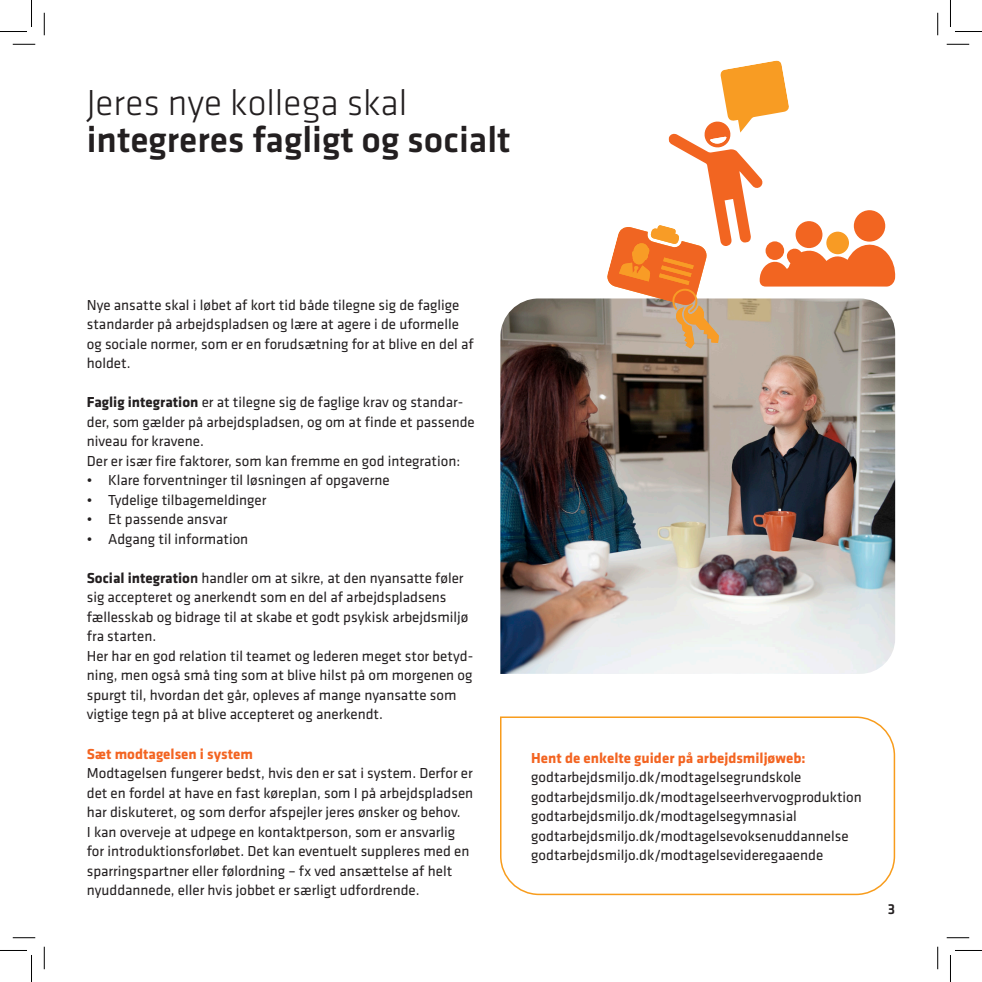
<style>
.page{position:relative;width:982px;height:982px;background:#fff}
.page>*{position:absolute;margin:0;border:0;box-sizing:border-box;transform-origin:0 0}
.Overskrift{font:500 37.5px "Klavika";color:#231f20}
.Overskrift-2{font:300 37.5px "Klavika";color:#231f20}
.BRØD{font:15px/19.5px "Klavika";color:#231f20}
.Overskrift_linje_2_light{font:15px/19.5px "Klavika";color:#231f20}
.BRØD-2{font:700 15px "Klavika";color:#f36421}
.t1{font:500 15px "Klavika";color:#231f20}
.s1{font-weight:700}
.s2{font-weight:500}
</style>
<div class="page">
<img style="left:500px;top:298px;width:395px;height:376px">
<svg style="left:606px;top:60px;width:289px;height:288px"></svg>
<div style="left:853px;top:210px;width:32px;height:32px;background:#f26521;border-radius:50%"></div>
<div style="left:765px;top:241px;width:19px;height:19px;background:#f26521;border-radius:50%"></div>
<div style="left:795px;top:221px;width:27px;height:27px;background:#f26521;border-radius:50%"></div>
<div style="left:826px;top:231px;width:23px;height:23px;background:#f89b24;border-radius:50%"></div>
<svg style="left:500px;top:716px;width:395px;height:179px"></svg>
<svg style="left:13px;top:44px;width:22px;height:1px"></svg>
<svg style="left:946px;top:44px;width:23px;height:1px"></svg>
<svg style="left:13px;top:937px;width:22px;height:1px"></svg>
<svg style="left:946px;top:937px;width:23px;height:1px"></svg>
<svg style="left:44px;top:13px;width:1px;height:22px"></svg>
<svg style="left:44px;top:946px;width:1px;height:23px"></svg>
<svg style="left:937px;top:13px;width:1px;height:22px"></svg>
<svg style="left:937px;top:946px;width:1px;height:23px"></svg>
<svg style="left:0;top:0;width:32px;height:32px"></svg>
<svg style="left:0;top:950px;width:32px;height:31px"></svg>
<svg style="left:950px;top:0;width:31px;height:32px"></svg>
<svg style="left:950px;top:950px;width:31px;height:31px"></svg>
<p class="Overskrift-2" style="left:87px;top:80px;width:322px">Jeres nye kollega skal</p>
<p class="Overskrift" style="left:87px;top:120px;width:425px">integreres fagligt og socialt</p>
<p class="Overskrift_linje_2_light" style="left:87px;top:295px;width:388px">Nye ansatte skal i løbet af kort tid både tilegne sig de faglige standarder på arbejdspladsen og lære at agere i de uformelle og sociale normer, som er en forudsætning for at blive en del af holdet.</p>
<p class="BRØD" style="left:87px;top:393px;width:389px"><span class="s1">Faglig integration</span> er at tilegne sig de faglige krav og standar&shy;der, som gælder på arbejdspladsen, og om at finde et passende niveau for kravene.</p>
<p class="BRØD" style="left:87px;top:451px;width:375px">Der er især fire faktorer, som kan fremme en god integration:</p>
<p class="BRØD" style="left:87px;top:471px;width:304px">• Klare forventninger til løsningen af opgaverne</p>
<p class="BRØD" style="left:87px;top:490px;width:181px">• Tydelige tilbagemeldinger</p>
<p class="BRØD" style="left:87px;top:510px;width:142px">• Et passende ansvar</p>
<p class="BRØD" style="left:87px;top:529px;width:163px">• Adgang til information</p>
<p class="BRØD" style="left:87px;top:568px;width:383px"><span class="s1">Social integratio</span><span class="s2">n</span> handler om at sikre, at den nyansatte føler sig accepteret og anerkendt som en del af arbejdspladsens fællesskab og bidrage til at skabe et godt psykisk arbejdsmiljø fra starten.</p>
<p class="BRØD" style="left:87px;top:646px;width:388px">Her har en god relation til teamet og lederen meget stor betyd&shy;ning, men også små ting som at blive hilst på om morgenen og spurgt til, hvordan det går, opleves af mange nyansatte som vigtige tegn på at blive accepteret og anerkendt.</p>
<p class="BRØD-2" style="left:87px;top:742px;width:168px">Sæt modtagelsen i system</p>
<p class="BRØD" style="left:87px;top:763px;width:388px;text-align:justify">Modtagelsen fungerer bedst, hvis den er sat i system. Derfor er det en fordel at have en fast køreplan, som I på arbejdspladsen har diskuteret, og som derfor afspejler jeres ønsker og behov.</p>
<p class="BRØD" style="left:87px;top:822px;width:384px">I kan overveje at udpege en kontaktperson, som er ansvarlig for introduktionsforløbet. Det kan eventuelt suppleres med en sparringspartner eller følordning – fx ved ansættelse af helt nyuddannede, eller hvis jobbet er særligt udfordrende.</p>
<p class="BRØD-2" style="left:531px;top:746px;width:276px">Hent de enkelte guider på arbejdsmiljøweb:</p>
<p class="BRØD" style="left:531px;top:767px;width:272px">godtarbejdsmiljo.dk/modtagelsegrundskole</p>
<p class="BRØD" style="left:531px;top:787px;width:332px">godtarbejdsmiljo.dk/modtagelseerhvervogproduktion</p>
<p class="BRØD" style="left:531px;top:806px;width:267px">godtarbejdsmiljo.dk/modtagelsegymnasial</p>
<p class="BRØD" style="left:531px;top:826px;width:319px">godtarbejdsmiljo.dk/modtagelsevoksenuddannelse</p>
<p class="BRØD" style="left:531px;top:845px;width:293px">godtarbejdsmiljo.dk/modtagelsevideregaaende</p>
<p class="t1" style="left:887px;top:901px;width:9px">3</p>
</div>
